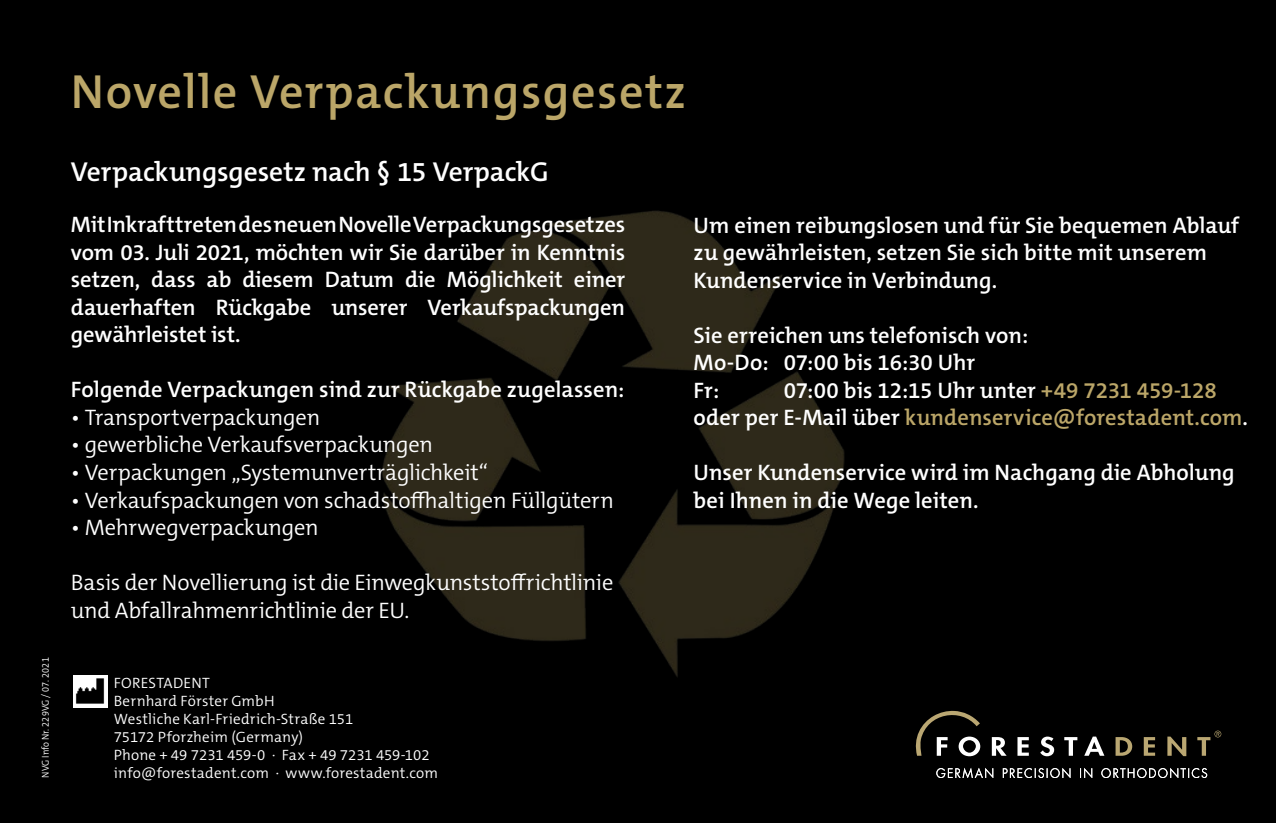
<style>
.page{position:relative;width:1276px;height:823px;background:#fff}
.page>*{position:absolute;margin:0;border:0;box-sizing:border-box;transform-origin:0 0}
.t1{font:600 48.25px "The Mix C5";letter-spacing:.03em;color:#bba668}
.t2{font:600 27.5px "The Mix C5";letter-spacing:-.005em;color:#fff}
.t3{font:600 22.5px/27.5px "The Mix C5";color:#fff}
.t4{font:300 22.5px/27.5px "The Mix C5";letter-spacing:-.01em;color:#fff}
.t5{font:600 22.5px/27.5px "The Mix C5";letter-spacing:.005em;color:#bba668}
.t6{font:300 15px/18px "The Mix C5";letter-spacing:.01em;color:#fff}
.t7{font:300 10px "The Mix C5";letter-spacing:.01em;color:#fff;scale:.9 1}
.s1{color:#fff}
</style>
<div class="page">
<div style="left:0;top:0;width:1276px;height:822px;background:#000"></div>
<svg style="left:992px;top:737px;width:14px;height:18px"></svg>
<svg style="left:1017px;top:737px;width:12px;height:18px"></svg>
<svg style="left:1040px;top:736px;width:14px;height:19px"></svg>
<svg style="left:1064px;top:737px;width:13px;height:18px"></svg>
<svg style="left:1084px;top:736px;width:20px;height:19px"></svg>
<svg style="left:1115px;top:737px;width:17px;height:18px"></svg>
<svg style="left:1143px;top:737px;width:12px;height:18px"></svg>
<svg style="left:1167px;top:736px;width:19px;height:19px"></svg>
<svg style="left:1197px;top:730px;width:24px;height:25px"></svg>
<svg style="left:916px;top:710px;width:64px;height:45px"></svg>
<svg style="left:936px;top:767px;width:271px;height:10px"></svg>
<img style="left:382px;top:210px;width:463px;height:467px">
<img style="left:73px;top:675px;width:34px;height:32px">
<p class="t7" style="left:39px;top:777px;width:135px;rotate:-90deg">NVG Info Nr. 229VG / 07. 2021</p>
<h1 class="t1" style="left:71px;top:61px;width:617px">Novelle Verpackungsgesetz</h1>
<p class="t2" style="left:71px;top:153px;width:479px">Verpackungsgesetz nach § 15 VerpackG</p>
<p class="t3" style="left:71px;top:211px;width:556px;text-align:justify">Mit Inkrafttreten des neuen Novelle Verpackungsgesetzes vom 03. Juli 2021, möchten wir Sie darüber in Kenntnis setzen, dass ab diesem Datum die Möglichkeit einer dauerhaften Rückgabe unserer Verkaufspackungen gewährleistet ist.</p>
<p class="t3" style="left:71px;top:376px;width:555px">Folgende Verpackungen sind zur Rückgabe zugelassen:</p>
<p class="t4" style="left:71px;top:403px;width:251px">• Transportverpackungen</p>
<p class="t4" style="left:71px;top:431px;width:364px">• gewerbliche Verkaufsverpackungen</p>
<p class="t4" style="left:71px;top:458px;width:419px">• Verpackungen „Systemunverträglichkeit“</p>
<p class="t4" style="left:71px;top:486px;width:544px">• Verkaufspackungen von schadstoffhaltigen Füllgütern</p>
<p class="t4" style="left:71px;top:513px;width:249px">• Mehrwegverpackungen</p>
<p class="t4" style="left:71px;top:568px;width:544px">Basis der Novellierung ist die Einwegkunststoffrichtlinie und Abfallrahmenrichtlinie der EU.</p>
<p class="t3" style="left:693px;top:211px;width:547px">Um einen reibungslosen und für Sie bequemen Ablauf zu gewährleisten, setzen Sie sich bitte mit unserem<br>Kundenservice in Verbindung.</p>
<p class="t3" style="left:693px;top:321px;width:336px">Sie erreichen uns telefonisch von:<br>Mo-Do: 07:00 bis 16:30 Uhr<br>Fr:</p>
<p class="t5" style="left:693px;top:376px;width:556px;text-indent:90px"><span class="s1">07:00 bis 12:15 Uhr unter</span> +49 7231 459-128 <span class="s1">oder per E-Mail über</span> kundenservice@forestadent.com<span class="s1">.</span></p>
<p class="t3" style="left:693px;top:459px;width:543px">Unser Kundenservice wird im Nachgang die Abholung bei Ihnen in die Wege leiten.</p>
<p class="t6" style="left:114px;top:673px;width:326px">FORESTADENT<br>Bernhard Förster GmbH<br>Westliche Karl-Friedrich-Straße 151<br>75172 Pforzheim (Germany)<br>Phone + 49 7231 459-0 · Fax + 49 7231 459-102 info@forestadent.com · www.forestadent.com</p>
</div>
